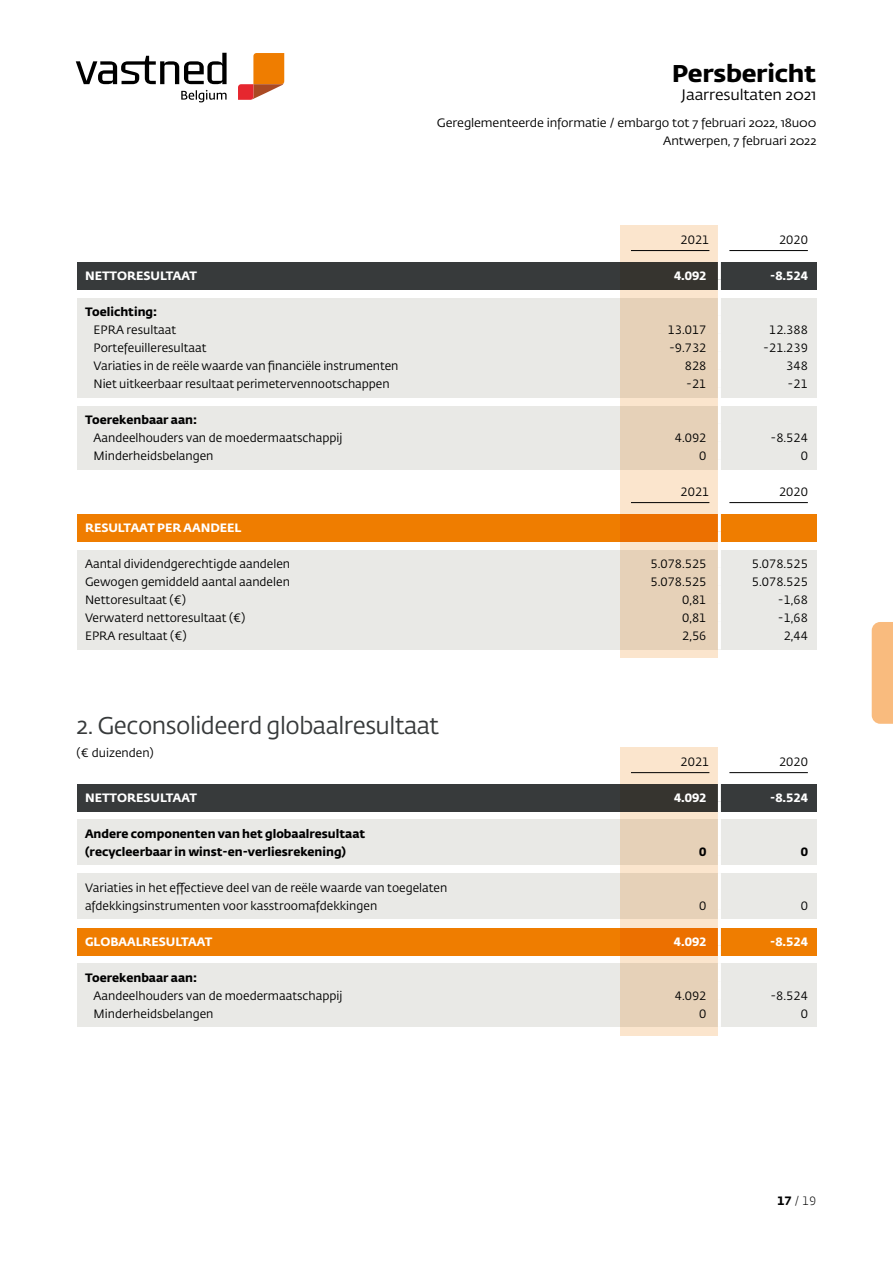
<style>
.page{position:relative;width:893px;height:1263px;background:#fff}
.page>*{position:absolute;margin:0;border:0;box-sizing:border-box;transform-origin:0 0}
.t1{font:24px "Fedra Sans Std";letter-spacing:-.02em;color:#373a3b}
.t2{font:700 24px "Fedra Sans Std";letter-spacing:-.01em;color:#000;scale:1.05 1}
.t3{font:15px "Fedra Sans Std";letter-spacing:-.01em;color:#000;scale:1.05 1}
.t4{font:12px/18px "Fedra Sans Std";color:#000}
.t5{font:700 12px/18px "Fedra Sans Std";color:#000}
.t6{font:700 12px "Fedra Sans Std";color:#fff}
.t7{font:12px/18px "Fedra Sans Std";color:#000;text-align:right;scale:1.05 1}
.t8{font:300 12px "Fedra Sans Std";color:#000}
.s1{font-weight:700}
</style>
<div class="page">
<div style="left:872px;top:622px;width:21px;height:102px;background:#f9bb7e"></div>
<div style="left:77px;top:298px;width:739px;height:99px;background:#e9e9e6"></div>
<div style="left:77px;top:550px;width:739px;height:99px;background:#e9e9e6"></div>
<div style="left:77px;top:820px;width:739px;height:45px;background:#e9e9e6"></div>
<div style="left:77px;top:874px;width:739px;height:45px;background:#e9e9e6"></div>
<div style="left:77px;top:964px;width:739px;height:63px;background:#e9e9e6"></div>
<div style="left:77px;top:406px;width:739px;height:63px;background:#e9e9e6"></div>
<div style="left:77px;top:262px;width:739px;height:27px;background:#373a3b"></div>
<div style="left:77px;top:784px;width:739px;height:27px;background:#373a3b"></div>
<div style="left:77px;top:514px;width:739px;height:27px;background:#ef7d00"></div>
<div style="left:77px;top:928px;width:739px;height:27px;background:#ef7d00"></div>
<svg style="left:621px;top:748px;width:97px;height:288px;fill:#e6d1b8"></svg>
<svg style="left:621px;top:226px;width:97px;height:432px;background:#e0c5a8"></svg>
<hr style="left:718px;top:262px;width:3px;height:18px;background:#fff">
<hr style="left:718px;top:280px;width:3px;height:18px;background:#fff">
<hr style="left:718px;top:298px;width:3px;height:18px;background:#fff">
<hr style="left:718px;top:316px;width:3px;height:18px;background:#fff">
<hr style="left:718px;top:334px;width:3px;height:18px;background:#fff">
<hr style="left:718px;top:352px;width:3px;height:18px;background:#fff">
<hr style="left:718px;top:370px;width:3px;height:18px;background:#fff">
<hr style="left:718px;top:388px;width:3px;height:18px;background:#fff">
<hr style="left:718px;top:406px;width:3px;height:18px;background:#fff">
<hr style="left:718px;top:424px;width:3px;height:18px;background:#fff">
<hr style="left:718px;top:442px;width:3px;height:18px;background:#fff">
<hr style="left:718px;top:460px;width:3px;height:18px;background:#fff">
<hr style="left:718px;top:514px;width:3px;height:18px;background:#fff">
<hr style="left:718px;top:532px;width:3px;height:18px;background:#fff">
<hr style="left:718px;top:550px;width:3px;height:18px;background:#fff">
<hr style="left:718px;top:568px;width:3px;height:18px;background:#fff">
<hr style="left:718px;top:586px;width:3px;height:18px;background:#fff">
<hr style="left:718px;top:604px;width:3px;height:18px;background:#fff">
<hr style="left:718px;top:622px;width:3px;height:27px;background:#fff">
<hr style="left:631px;top:250px;width:78px;height:1px;background:#000">
<hr style="left:729px;top:250px;width:79px;height:1px;background:#000">
<hr style="left:631px;top:502px;width:78px;height:1px;background:#000">
<hr style="left:729px;top:502px;width:79px;height:1px;background:#000">
<hr style="left:718px;top:784px;width:3px;height:18px;background:#fff">
<hr style="left:718px;top:802px;width:3px;height:18px;background:#fff">
<hr style="left:718px;top:820px;width:3px;height:36px;background:#fff">
<hr style="left:718px;top:856px;width:3px;height:18px;background:#fff">
<hr style="left:718px;top:874px;width:3px;height:36px;background:#fff">
<hr style="left:718px;top:910px;width:3px;height:18px;background:#fff">
<hr style="left:718px;top:928px;width:3px;height:18px;background:#fff">
<hr style="left:718px;top:946px;width:3px;height:18px;background:#fff">
<hr style="left:718px;top:964px;width:3px;height:18px;background:#fff">
<hr style="left:718px;top:982px;width:3px;height:18px;background:#fff">
<hr style="left:718px;top:1000px;width:3px;height:27px;background:#fff">
<hr style="left:631px;top:772px;width:78px;height:1px;background:#000">
<hr style="left:729px;top:772px;width:79px;height:1px;background:#000">
<svg style="left:181px;top:90px;width:46px;height:12px"></svg>
<svg style="left:76px;top:53px;width:151px;height:31px"></svg>
<svg style="left:238px;top:53px;width:46px;height:47px"></svg>
<h1 class="t2" style="left:672px;top:58px;width:139px">Persbericht</h1>
<p class="t3" style="left:682px;top:85px;width:130px">Jaarresultaten 2021</p>
<p class="t7" style="left:437px;top:114px;width:363px">Gereglementeerde informatie / embargo tot 7 februari 2022, 18u00<br>Antwerpen, 7 februari 2022</p>
<p class="t4" style="left:681px;top:231px;width:30px">2021</p>
<p class="t4" style="left:779px;top:231px;width:30px">2020</p>
<p class="t6" style="left:85px;top:268px;width:114px">NETTORESULTAAT</p>
<p class="t6" style="left:674px;top:268px;width:34px">4.092</p>
<p class="t6" style="left:770px;top:268px;width:39px">-8.524</p>
<p class="t5" style="left:85px;top:302px;width:74px">Toelichting:</p>
<p class="t4" style="left:94px;top:321px;width:84px">EPRA resultaat</p>
<p class="t4" style="left:668px;top:321px;width:40px">13.017</p>
<p class="t4" style="left:769px;top:321px;width:40px">12.388</p>
<p class="t4" style="left:94px;top:339px;width:115px">Portefeuilleresultaat</p>
<p class="t4" style="left:669px;top:339px;width:39px">-9.732</p>
<p class="t4" style="left:763px;top:339px;width:46px">-21.239</p>
<p class="t4" style="left:94px;top:357px;width:306px">Variaties in de reële waarde van financiële instrumenten</p>
<p class="t4" style="left:685px;top:357px;width:23px">828</p>
<p class="t4" style="left:786px;top:357px;width:23px">348</p>
<p class="t4" style="left:94px;top:375px;width:298px">Niet uitkeerbaar resultaat perimetervennootschappen</p>
<p class="t4" style="left:686px;top:375px;width:22px">-21</p>
<p class="t4" style="left:788px;top:375px;width:22px">-21</p>
<p class="t5" style="left:85px;top:410px;width:113px">Toerekenbaar aan:</p>
<p class="t4" style="left:94px;top:429px;width:250px">Aandeelhouders van de moedermaatschappij</p>
<p class="t4" style="left:675px;top:429px;width:33px">4.092</p>
<p class="t4" style="left:770px;top:429px;width:39px">-8.524</p>
<p class="t4" style="left:94px;top:447px;width:121px">Minderheidsbelangen</p>
<p class="t4" style="left:699px;top:447px;width:9px">0</p>
<p class="t4" style="left:801px;top:447px;width:9px">0</p>
<p class="t4" style="left:681px;top:483px;width:30px">2021</p>
<p class="t4" style="left:779px;top:483px;width:30px">2020</p>
<p class="t6" style="left:85px;top:520px;width:158px">RESULTAAT PER AANDEEL</p>
<p class="t4" style="left:85px;top:555px;width:207px">Aantal dividendgerechtigde aandelen</p>
<p class="t4" style="left:650px;top:555px;width:57px">5.078.525</p>
<p class="t4" style="left:752px;top:555px;width:57px">5.078.525</p>
<p class="t4" style="left:85px;top:573px;width:206px">Gewogen gemiddeld aantal aandelen</p>
<p class="t4" style="left:650px;top:573px;width:57px">5.078.525</p>
<p class="t4" style="left:752px;top:573px;width:57px">5.078.525</p>
<p class="t4" style="left:85px;top:591px;width:103px">Nettoresultaat (€)</p>
<p class="t4" style="left:682px;top:591px;width:26px">0,81</p>
<p class="t4" style="left:778px;top:591px;width:32px">-1,68</p>
<p class="t4" style="left:85px;top:609px;width:162px">Verwaterd nettoresultaat (€)</p>
<p class="t4" style="left:682px;top:609px;width:26px">0,81</p>
<p class="t4" style="left:778px;top:609px;width:32px">-1,68</p>
<p class="t4" style="left:85px;top:627px;width:103px">EPRA resultaat (€)</p>
<p class="t4" style="left:682px;top:627px;width:26px">2,56</p>
<p class="t4" style="left:784px;top:627px;width:26px">2,44</p>
<h1 class="t1" style="left:77px;top:711px;width:364px">2. Geconsolideerd globaalresultaat</h1>
<p class="t4" style="left:77px;top:744px;width:79px">(€ duizenden)</p>
<p class="t4" style="left:681px;top:753px;width:30px">2021</p>
<p class="t4" style="left:779px;top:753px;width:30px">2020</p>
<p class="t6" style="left:85px;top:790px;width:114px">NETTORESULTAAT</p>
<p class="t6" style="left:674px;top:790px;width:34px">4.092</p>
<p class="t6" style="left:770px;top:790px;width:39px">-8.524</p>
<p class="t5" style="left:85px;top:824px;width:282px">Andere componenten van het globaalresultaat (recycleerbaar in winst-en-verliesrekening)</p>
<p class="t5" style="left:699px;top:842px;width:9px">0</p>
<p class="t5" style="left:801px;top:842px;width:9px">0</p>
<p class="t4" style="left:85px;top:879px;width:364px">Variaties in het effectieve deel van de reële waarde van toegelaten afdekkingsinstrumenten voor kasstroomafdekkingen</p>
<p class="t4" style="left:699px;top:897px;width:9px">0</p>
<p class="t4" style="left:801px;top:897px;width:9px">0</p>
<p class="t6" style="left:85px;top:934px;width:129px">GLOBAALRESULTAAT</p>
<p class="t6" style="left:674px;top:934px;width:34px">4.092</p>
<p class="t6" style="left:770px;top:934px;width:39px">-8.524</p>
<p class="t5" style="left:85px;top:968px;width:113px">Toerekenbaar aan:</p>
<p class="t4" style="left:94px;top:987px;width:250px">Aandeelhouders van de moedermaatschappij</p>
<p class="t4" style="left:675px;top:987px;width:33px">4.092</p>
<p class="t4" style="left:770px;top:987px;width:39px">-8.524</p>
<p class="t4" style="left:94px;top:1005px;width:121px">Minderheidsbelangen</p>
<p class="t4" style="left:699px;top:1005px;width:9px">0</p>
<p class="t4" style="left:801px;top:1005px;width:9px">0</p>
<p class="t8" style="left:777px;top:1193px;width:40px"><span class="s1">17</span> / 19</p>
</div>
